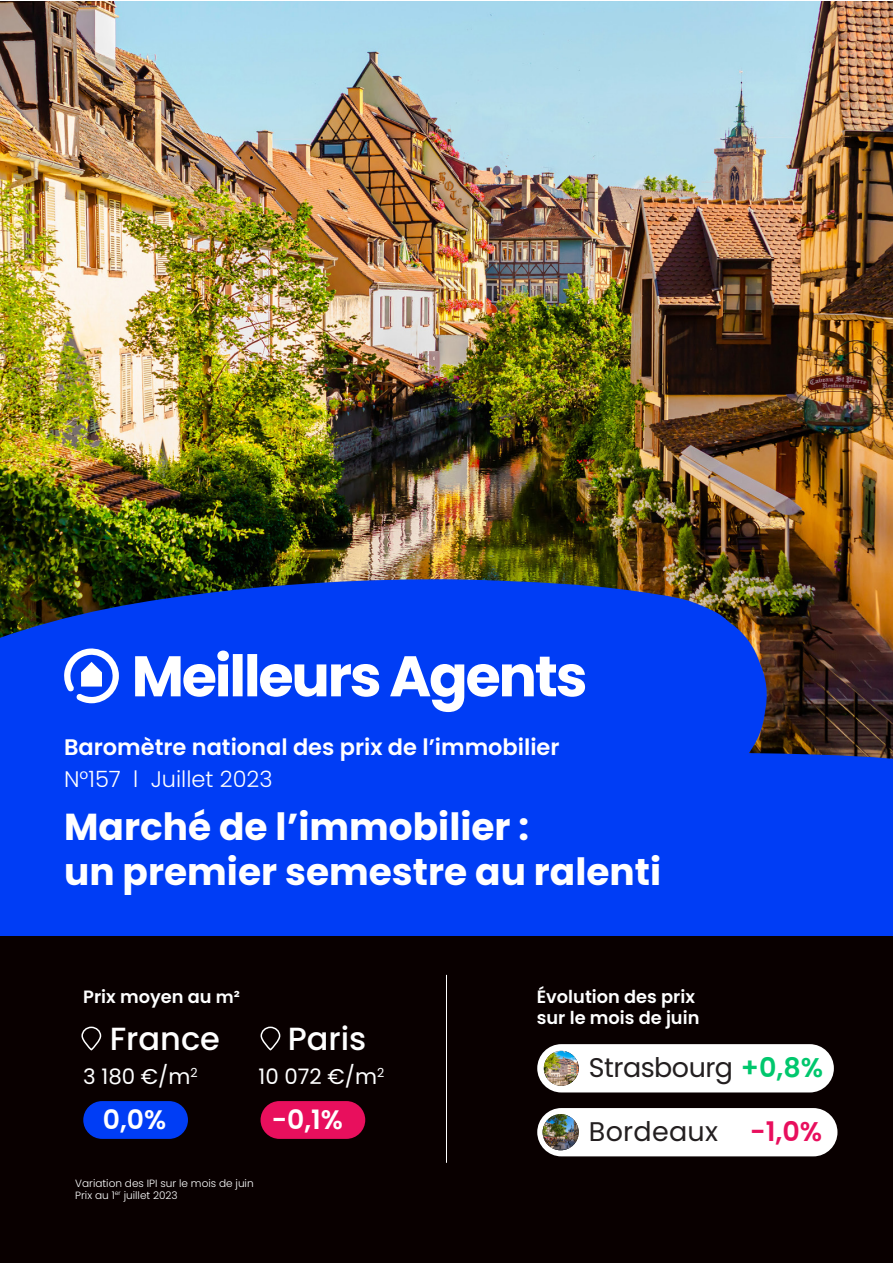
<style>
.page{position:relative;width:893px;height:1263px;background:#fff}
.page>*{position:absolute;margin:0;border:0;box-sizing:border-box;transform-origin:0 0}
.t1{font:700 37.5px/45px "Poppins";color:#fff}
.t2{font:500 31.95px "Poppins";color:#fff}
.t3{font:27px "Poppins";letter-spacing:-.02em;color:#231f20}
.t4{font:27px "Poppins";letter-spacing:.01em;color:#231f20}
.t5{font:600 26.7px "Poppins";color:#fff}
.t6{font:600 22.5px "Poppins";color:#fff}
.t7{font:300 22.5px "Poppins";color:#fff}
.t8{font:21.3px "Poppins";color:#fff}
.t9{font:600 17.85px/21px "Poppins";color:#fff}
.t10{font:300 10.5px/12px "Poppins";color:#fff}
.s1{font-size:17.1px}
.s2{font-weight:600;color:#00c76d}
.s3{font-weight:600;color:#e80f5d}
</style>
<div class="page">
<img style="left:0;top:1px;width:893px;height:578px">
<svg style="left:0;top:579px;width:893px;height:208px;background:#103bc1"></svg>
<svg style="left:135px;top:650px;width:450px;height:62px"></svg>
<svg style="left:64px;top:647px;width:55px;height:56px"></svg>
<div style="left:0;top:935px;width:893px;height:328px;background:#090000"></div>
<div style="left:0;top:787px;width:893px;height:148px;background:#003df5"></div>
<div style="left:537px;top:1044px;width:297px;height:48px;background:#fff;border-radius:24px"></div>
<div style="left:83px;top:1101px;width:105px;height:38px;background:#003df5;border-radius:19px"></div>
<svg style="left:81px;top:1026px;width:21px;height:25px"></svg>
<div style="left:261px;top:1101px;width:104px;height:38px;background:#e80f5d;border-radius:19px"></div>
<svg style="left:260px;top:1026px;width:21px;height:25px"></svg>
<hr style="left:446px;top:975px;width:1px;height:188px;background:#fff">
<div style="left:537px;top:1108px;width:300px;height:48px;background:#fff;border-radius:24px"></div>
<img style="left:543px;top:1114px;width:36px;height:36px;border-radius:18px">
<img style="left:544px;top:1051px;width:35px;height:35px;border-radius:17px">
<h3 class="t6" style="left:64px;top:734px;width:497px">Baromètre national des prix de l’immobilier</h3>
<h3 class="t7" style="left:64px;top:766px;width:210px">N°157 l Juillet 2023</h3>
<h1 class="t1" style="left:64px;top:804px;width:599px">Marché de l’immobilier :<br>un premier semestre au ralenti</h1>
<h3 class="t9" style="left:83px;top:986px;width:158px">Prix moyen au <span class="s1">m²</span></h3>
<h2 class="t2" style="left:110px;top:1020px;width:112px">France</h2>
<h2 class="t2" style="left:288px;top:1020px;width:80px">Paris</h2>
<h3 class="t8" style="left:83px;top:1064px;width:116px">3 180 €/m<sup>2</sup></h3>
<h3 class="t8" style="left:259px;top:1064px;width:127px">10 072 €/m<sup>2</sup></h3>
<h3 class="t5" style="left:103px;top:1104px;width:65px">0,0%</h3>
<h3 class="t5" style="left:272px;top:1104px;width:73px">-0,1%</h3>
<p class="t10" style="left:75px;top:1177px;width:180px">Variation des IPI sur le mois de juin<br>Prix au 1<sup>er</sup> juillet 2023</p>
<h3 class="t9" style="left:537px;top:986px;width:164px">Évolution des prix sur le mois de juin</h3>
<h3 class="t3" style="left:589px;top:1052px;width:236px">Strasbourg <span class="s2">+0,8%</span></h3>
<h3 class="t4" style="left:589px;top:1116px;width:235px">Bordeaux <span class="s3">-1,0%</span></h3>
</div>
